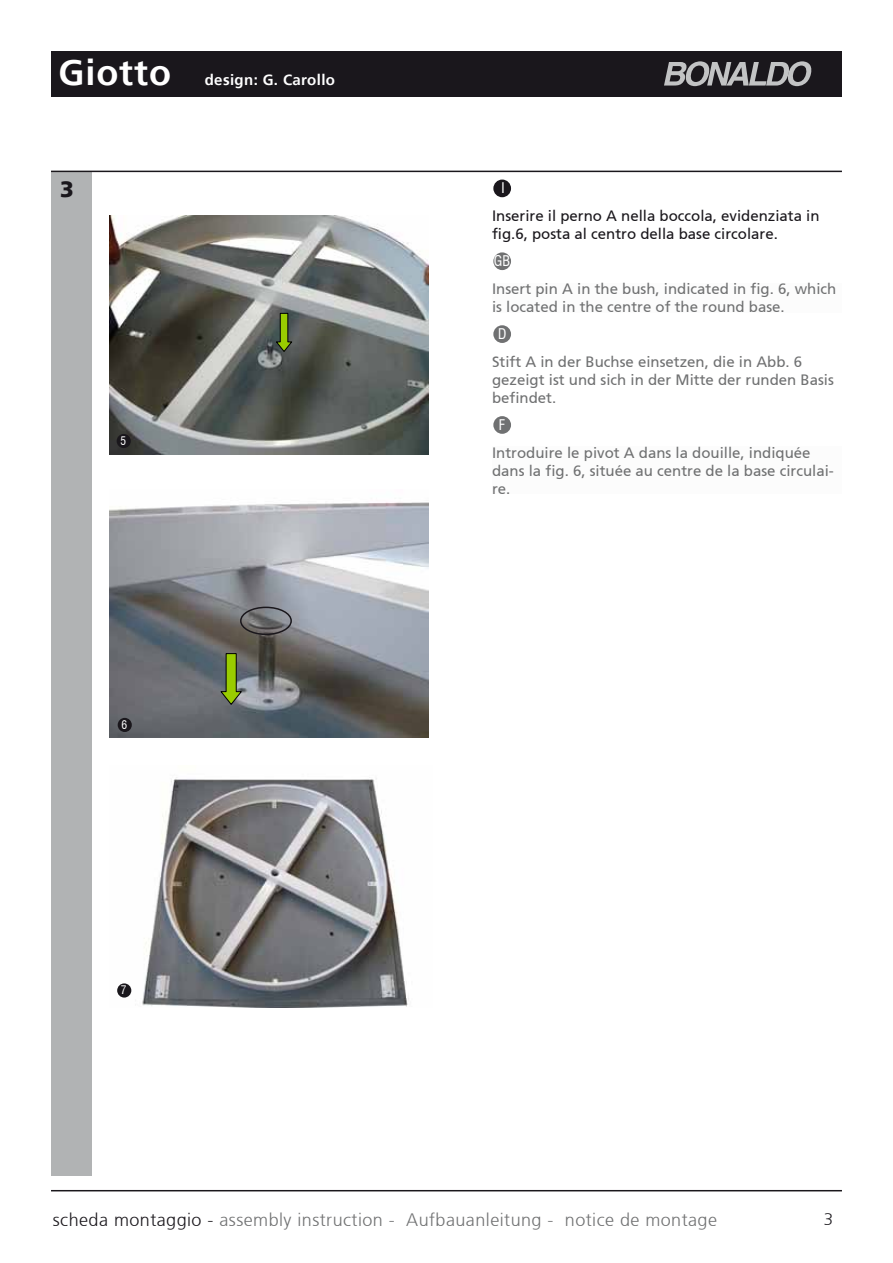
<style>
.page{position:relative;width:893px;height:1263px;background:#fff}
.page>*{position:absolute;margin:0;border:0;box-sizing:border-box;transform-origin:0 0}
.t1{font:700 36px "Frutiger 65";letter-spacing:.025em;color:#fff}
.t2{font:900 22.5px "Frutiger 75";color:#1a171c}
.t3{font:300 18px "Frutiger 45";letter-spacing:.025em;color:#707172}
.t4{font:300 16.8px "Frutiger 45";color:#1a171c}
.t5{font:15px/18px "Frutiger 55 Roman";color:#707172}
.t6{font:15px/18px "Frutiger 55 Roman";color:#1a171c}
.t7{font:700 15px "Frutiger 65";letter-spacing:.025em;color:#fff}
.t8{font:condensed 14.4px "Swiss 721 BT";color:#fff}
.t9{font:condensed 11.55px "Swiss 721 BT";color:#fff}
.s1{color:#1a171c}
</style>
<div class="page">
<div style="left:51px;top:51px;width:791px;height:45px;background:#1a171c"></div>
<hr style="left:51px;top:1190px;width:791px;height:1px;background:#1a171c">
<svg style="left:664px;top:61px;width:148px;height:25px"></svg>
<img style="left:109px;top:216px;width:319px;height:239px">
<div style="left:117px;top:434px;width:14px;height:14px;background:#1a171c;border-radius:50%"></div>
<div style="left:51px;top:171px;width:41px;height:1005px;background:#b1b3b4"></div>
<div style="left:493px;top:180px;width:18px;height:17px;background:#1a171c;border-radius:50%"></div>
<div style="left:493px;top:252px;width:18px;height:18px;background:#707172;border-radius:50%"></div>
<div style="left:493px;top:325px;width:18px;height:18px;background:#707172;border-radius:50%"></div>
<div style="left:493px;top:416px;width:18px;height:18px;background:#707172;border-radius:50%"></div>
<hr style="left:51px;top:171px;width:791px;height:1px;background:#1a171c">
<img style="left:109px;top:502px;width:319px;height:235px">
<svg style="left:220px;top:653px;width:22px;height:52px"></svg>
<svg style="left:276px;top:313px;width:16px;height:39px"></svg>
<img style="left:117px;top:777px;width:292px;height:231px">
<div style="left:118px;top:718px;width:14px;height:14px;background:#1a171c;border-radius:50%"></div>
<div style="left:117px;top:983px;width:14px;height:14px;background:#1a171c;border-radius:50%"></div>
<div style="left:240px;top:607px;width:52px;height:28px;border:2px solid #1a171c;border-radius:50%"></div>
<h1 class="t1" style="left:59px;top:51px;width:114px">Giotto</h1>
<p class="t7" style="left:205px;top:71px;width:132px">design: G. Carollo</p>
<h2 class="t2" style="left:60px;top:176px;width:15px">3</h2>
<h2 class="t2" style="left:60px;top:176px;width:15px">1</h2>
<p class="t9" style="left:120px;top:434px;width:7px">5</p>
<p class="t9" style="left:121px;top:718px;width:7px">6</p>
<p class="t9" style="left:121px;top:983px;width:7px">7</p>
<p class="t8" style="left:501px;top:179px;width:5px">I</p>
<p class="t6" style="left:492px;top:207px;width:329px">Inserire il perno A nella boccola, evidenziata in fig.6, posta al centro della base circolare.</p>
<p class="t8" style="left:494px;top:252px;width:18px">GB</p>
<p class="t5" style="left:492px;top:280px;width:346px">Insert pin A in the bush, indicated in fig. 6, which is located in the centre of the round base.</p>
<p class="t8" style="left:498px;top:325px;width:10px">D</p>
<p class="t5" style="left:492px;top:353px;width:343px">Stift A in der Buchse einsetzen, die in Abb. 6 gezeigt ist und sich in der Mitte der runden Basis befindet.</p>
<p class="t8" style="left:499px;top:416px;width:8px">F</p>
<p class="t5" style="left:492px;top:444px;width:343px">Introduire le pivot A dans la douille, indiquée dans la fig. 6, située au centre de la base circulai&shy;re.</p>
<p class="t3" style="left:53px;top:1209px;width:666px"><span class="s1">scheda montaggio -</span> assembly instruction - Aufbauanleitung - notice de montage</p>
<p class="t4" style="left:824px;top:1209px;width:11px">3</p>
</div>
